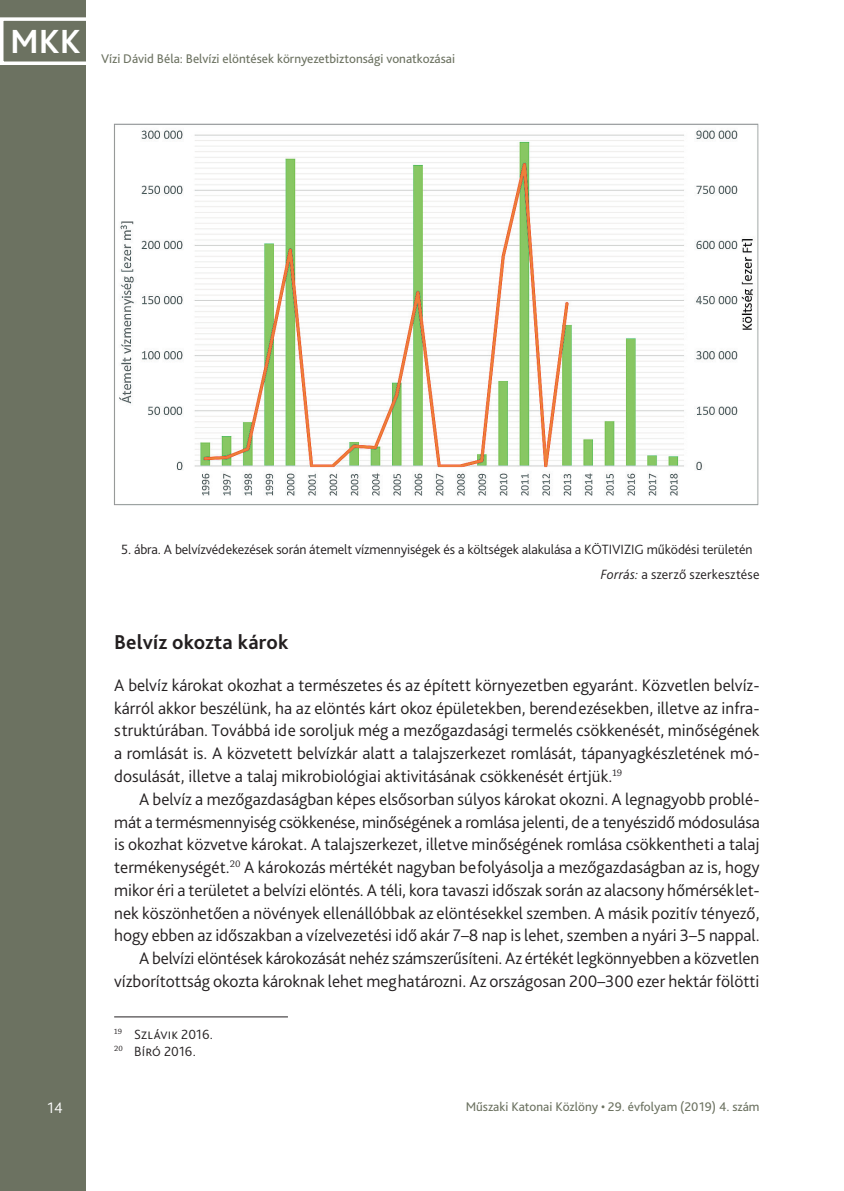
<style>
.page{position:relative;width:844px;height:1191px;background:#fff}
.page>*{position:absolute;margin:0;border:0;box-sizing:border-box;transform-origin:0 0}
.t1{font:700 35px "Bliss Pro";color:#fff}
.Címsor_1{font:700 21px "Bliss Pro";letter-spacing:.01em;color:#231f20}
.Szöveg{font:300 17.5px/22.8px "Bliss Pro";color:#231f20;text-align:justify}
.Szöveg_1st{font:300 17.5px/22.8px "Bliss Pro";color:#231f20;text-align:justify}
.t2{font:300 15.75px "Bliss Pro";color:#fff}
.Ábra_címe{font:300 14px "Bliss Pro";letter-spacing:-.01em;color:#231f20}
.ábra_forrás{font:300 14px "Bliss Pro";color:#231f20}
.Lábjegyzet{font:300 14px "Bliss Pro";letter-spacing:.01em;color:#231f20}
.t3{font:13.12px "Bliss Pro";color:#6c7261}
.s1{font-style:italic}
</style>
<div class="page">
<div style="left:0;top:0;width:85px;height:1191px;background:#6c7261"></div>
<div style="left:0;top:17px;width:94px;height:48px;border:4px solid #fff"></div>
<img style="left:114px;top:123px;width:645px;height:383px">
<hr style="left:114px;top:1016px;width:174px;height:1px;background:#231f20">
<h1 class="t1" style="left:10px;top:20px;width:72px">MKK</h1>
<p class="t3" style="left:101px;top:50px;width:355px">Vízi Dávid Béla: Belvízi elöntések környezetbiztonsági vonatkozásai</p>
<p class="Ábra_címe" style="left:121px;top:541px;width:632px">5. ábra. A belvízvédekezések során átemelt vízmennyiségek és a költségek alakulása a KÖTIVIZIG működési területén</p>
<p class="ábra_forrás" style="left:600px;top:565px;width:160px"><span class="s1">Forrás:</span> a szerző szerkesztése</p>
<p class="Címsor_1" style="left:114px;top:629px;width:176px">Belvíz okozta károk</p>
<p class="Szöveg_1st" style="left:114px;top:673px;width:646px">A belvíz károkat okozhat a természetes és az épített környezetben egyaránt. Közvetlen belvíz&shy;kárról akkor beszélünk, ha az elöntés kárt okoz épületekben, berendezésekben, illetve az infra&shy;struktúrában. Továbbá ide soroljuk még a mezőgazdasági termelés csökkenését, minőségének a romlását is. A közvetett belvízkár alatt a talajszerkezet romlását, tápanyagkészletének mó&shy;dosulását, illetve a talaj mikrobiológiai aktivitásának csökkenését értjük.<sup>19</sup></p>
<p class="Szöveg" style="left:114px;top:787px;width:647px;text-indent:25px">A belvíz a mezőgazdaságban képes elsősorban súlyos károkat okozni. A legnagyobb problé&shy;mát a termésmennyiség csökkenése, minőségének a romlása jelenti, de a tenyészidő módosulása is okozhat közvetve károkat. A talajszerkezet, illetve minőségének romlása csökkentheti a talaj termékenységét.<sup>20</sup> A károkozás mértékét nagyban befolyásolja a mezőgazdaságban az is, hogy mikor éri a területet a belvízi elöntés. A téli, kora tavaszi időszak során az alacsony hőmérséklet&shy;nek köszönhetően a növények ellenállóbbak az elöntésekkel szemben. A másik pozitív tényező, hogy ebben az időszakban a vízelvezetési idő akár 7–8 nap is lehet, szemben a nyári 3–5 nappal.</p>
<p class="Szöveg" style="left:114px;top:946px;width:646px;text-align:right">A belvízi elöntések károkozását nehéz számszerűsíteni. Az értékét legkönnyebben a közvetlen vízborítottság okozta károknak lehet meghatározni. Az országosan 200–300 ezer hektár fölötti</p>
<p class="Lábjegyzet" style="left:114px;top:1025px;width:100px"><sup>19</sup> Szlávik 2016.</p>
<p class="Lábjegyzet" style="left:114px;top:1042px;width:83px"><sup>20</sup> Bíró 2016.</p>
<p class="t2" style="left:48px;top:1098px;width:17px">14</p>
<p class="t3" style="left:465px;top:1098px;width:295px">Műszaki Katonai Közlöny • 29. évfolyam (2019) 4. szám</p>
</div>
